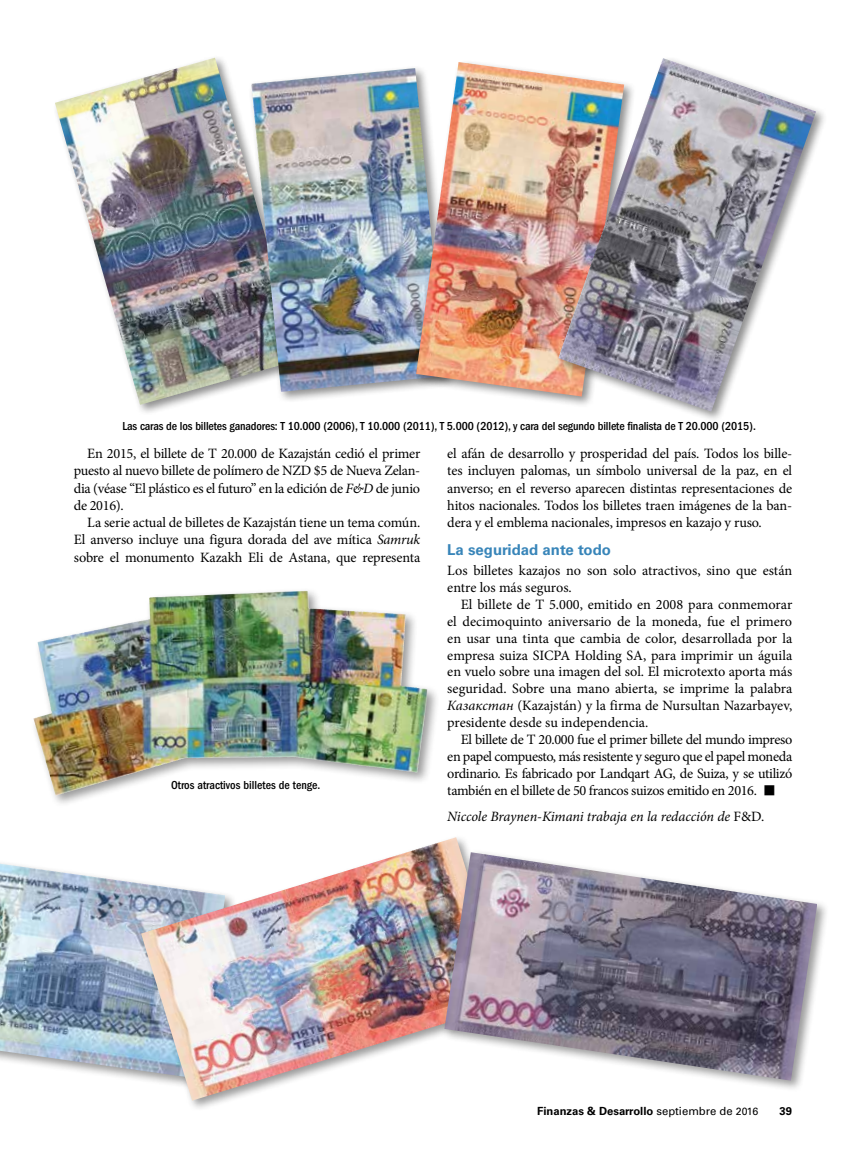
<style>
.page{position:relative;width:864px;height:1161px;background:#fff}
.page>*{position:absolute;margin:0;border:0;box-sizing:border-box;transform-origin:0 0}
.t1{font:34.5px "Minion Pro";color:#000}
.t2{font:700 15px "Univers LT Std";color:#3885b9}
.t3{font:14.25px/17.2px "Minion Pro";letter-spacing:-.01em;color:#000;text-align:justify}
.t4{font:14.25px "Minion Pro";letter-spacing:-.03em;color:#000}
.t5{font:italic 14.25px "Minion Pro";letter-spacing:-.005em;color:#000}
.t6{font:500 condensed 12px "ITC Franklin Gothic Std";letter-spacing:-.01em;color:#000}
.t7{font:700 11.25px "Univers LT Std";color:#000}
.s1{font-style:italic}
.s2{font-style:normal}
.s3{font-weight:400}
.s4{font-weight:400;font-size:10.5px}
</style>
<div class="page">
<img style="left:55px;top:58px;width:193px;height:347px">
<div style="left:248px;top:65px;width:209px;height:339px;background:#000;opacity:.45"></div>
<img style="left:251px;top:68px;width:162px;height:324px">
<img style="left:0;top:864px;width:138px;height:215px">
<div style="left:138px;top:834px;width:381px;height:278px;background:#000;opacity:.4"></div>
<img style="left:141px;top:837px;width:366px;height:264px">
<div style="left:30px;top:587px;width:410px;height:221px;background:#000;opacity:.4"></div>
<img style="left:103px;top:591px;width:199px;height:37px">
<div style="left:441px;top:849px;width:388px;height:244px;background:#000;opacity:.4"></div>
<img style="left:444px;top:852px;width:373px;height:229px">
<div style="left:413px;top:59px;width:223px;height:349px;background:#000;opacity:.45"></div>
<img style="left:416px;top:62px;width:139px;height:335px">
<div style="left:555px;top:55px;width:273px;height:368px;background:#000;opacity:.45"></div>
<img style="left:558px;top:58px;width:258px;height:354px">
<p class="t6" style="left:122px;top:420px;width:635px">Las caras de los billetes ganadores: T 10.000 (2006), T 10.000 (2011), T 5.000 (2012), y cara del segundo billete finalista de T 20.000 (2015).</p>
<p class="t3" style="left:87px;top:445px;width:335px">En 2015, el billete de T 20.000 de Kazajstán cedió el primer</p>
<p class="t3" style="left:74px;top:462px;width:348px">puesto al nuevo billete de polímero de NZD $5 de Nueva Zelan-</p>
<p class="t3" style="left:74px;top:480px;width:348px">dia (véase “El plástico es el futuro” en la edición de <span class="s1">F&amp;D</span> de junio</p>
<p class="t3" style="left:74px;top:497px;width:52px">de 2016).</p>
<p class="t3" style="left:87px;top:514px;width:335px">La serie actual de billetes de Kazajstán tiene un tema común.</p>
<p class="t3" style="left:74px;top:531px;width:348px">El anverso incluye una figura dorada del ave mítica <span class="s1">Samruk</span></p>
<p class="t3" style="left:74px;top:549px;width:348px">sobre el monumento Kazakh Eli de Astana, que representa</p>
<p class="t6" style="left:171px;top:778px;width:151px">Otros atractivos billetes de tenge.</p>
<p class="t3" style="left:447px;top:445px;width:347px">el afán de desarrollo y prosperidad del país. Todos los bille&shy;tes incluyen palomas, un símbolo universal de la paz, en el anverso; en el reverso aparecen distintas representaciones de hitos nacionales. Todos los billetes traen imágenes de la ban&shy;dera y el emblema nacionales, impresos en kazajo y ruso.</p>
<p class="t2" style="left:447px;top:541px;width:165px">La seguridad ante todo</p>
<p class="t3" style="left:447px;top:562px;width:347px">Los billetes kazajos no son solo atractivos, sino que están</p>
<p class="t3" style="left:447px;top:579px;width:126px">entre los más seguros.</p>
<p class="t3" style="left:461px;top:596px;width:333px">El billete de T 5.000, emitido en 2008 para conmemorar</p>
<p class="t3" style="left:447px;top:613px;width:346px">el decimoquinto aniversario de la moneda, fue el primero</p>
<p class="t3" style="left:447px;top:629px;width:347px">en usar una tinta que cambia de color, desarrollada por la</p>
<p class="t3" style="left:447px;top:646px;width:346px">empresa suiza SICPA Holding SA, para imprimir un águila</p>
<p class="t3" style="left:447px;top:663px;width:346px">en vuelo sobre una imagen del sol. El microtexto aporta más</p>
<p class="t3" style="left:447px;top:680px;width:346px">seguridad. Sobre una mano abierta, se imprime la palabra</p>
<p class="t3" style="left:447px;top:697px;width:346px"><span class="s1">Казакстан</span> (Kazajstán) y la firma de Nursultan Nazarbayev,</p>
<p class="t3" style="left:447px;top:714px;width:203px">presidente desde su independencia.</p>
<p class="t3" style="left:461px;top:731px;width:333px">El billete de T 20.000 fue el primer billete del mundo impreso</p>
<p class="t4" style="left:447px;top:747px;width:346px">en papel compuesto, más resistente y seguro que el papel moneda</p>
<p class="t3" style="left:447px;top:765px;width:347px">ordinario. Es fabricado por Landqart AG, de Suiza, y se utilizó</p>
<p class="t3" style="left:447px;top:782px;width:311px">también en el billete de 50 francos suizos emitido en 2016.</p>
<p class="t1" style="left:762px;top:765px;width:16px">■</p>
<p class="t5" style="left:447px;top:807px;width:319px">Niccole Braynen-Kimani trabaja en la redacción de <span class="s2">F&amp;D.</span></p>
<p class="t7" style="left:537px;top:1105px;width:223px">Finanzas &amp; Desarrollo <span class="s3">septiembre de</span> <span class="s4">2016</span></p>
<p class="t7" style="left:779px;top:1105px;width:14px">39</p>
</div>
